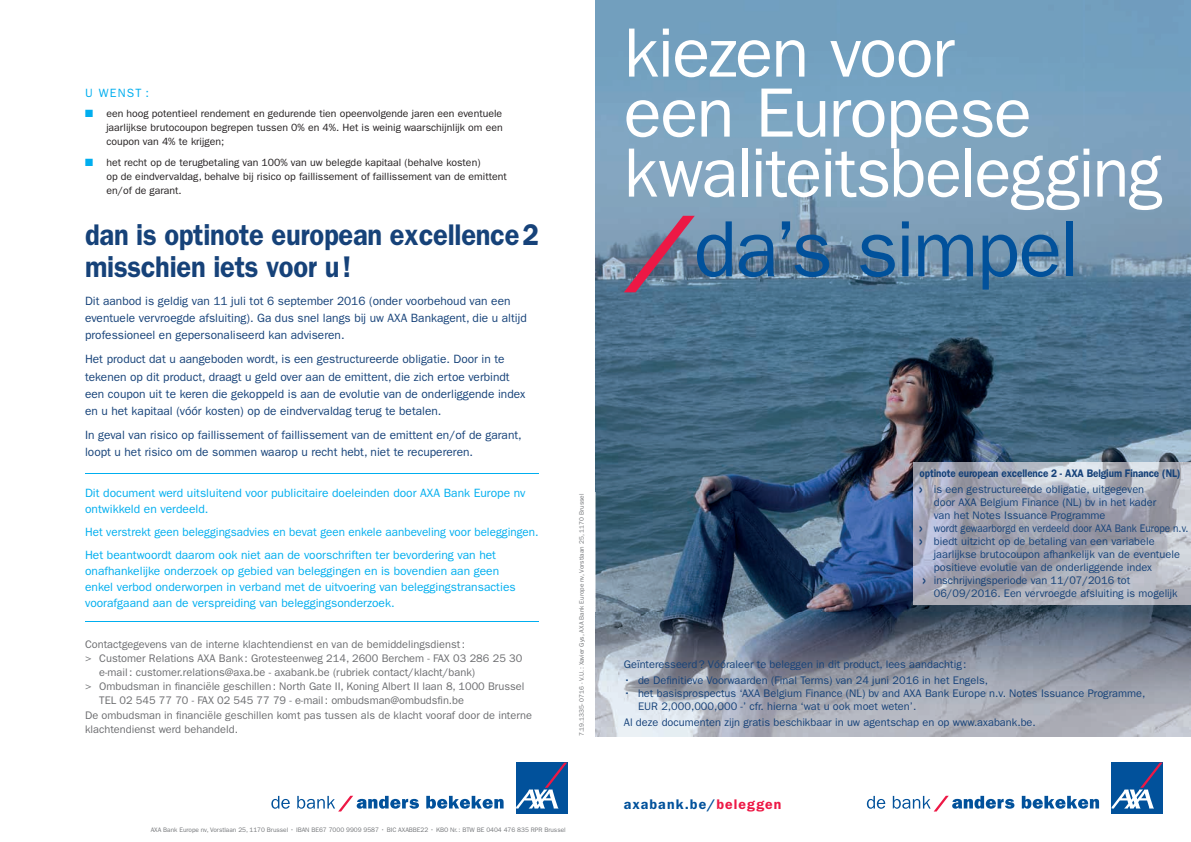
<style>
.page{position:relative;width:1191px;height:842px;background:#fff}
.page>*{position:absolute;margin:0;border:0;box-sizing:border-box;transform-origin:0 0}
.t1{font:80px "Franklin Gothic";letter-spacing:-.025em;color:#01519b}
.t2{font:70px/60px "Franklin Gothic";letter-spacing:-.02em;color:#fff}
.t3{font:600 30px/32px "Franklin Gothic";letter-spacing:-.01em;color:#164279;scale:.91 1}
.t4{font:600 14px "Franklin Gothic";letter-spacing:.08em;color:#01519b}
.t5{font:12px/17px "Franklin Gothic";color:#164279}
.t6{font:12px/16px "Franklin Gothic";color:#00aeef}
.t7{font:11px/13px "Franklin Gothic";color:#164279}
.t8{font:11px/14px "Franklin Gothic";color:#6c6d70}
.t9{font:600 11px/15.8px "Franklin Gothic";letter-spacing:-.01em;color:#164279;scale:.9 1}
.t10{font:11px "Franklin Gothic";color:#164279;scale:.91 1}
.t11{font:10.5px/14px "Franklin Gothic";color:#231f20;text-align:justify}
.t12{font:6.5px "Franklin Gothic";letter-spacing:-.005em;color:#76787b}
.s1{color:#00aeef}
.s2{font-size:14px}
.s3{font-weight:400}
.s4{font-weight:600;font-size:14px}
.s5{color:#ed1845}
</style>
<div class="page">
<img style="left:595px;top:0;width:490px;height:491px">
<img style="left:1085px;top:0;width:106px;height:463px">
<img style="left:595px;top:491px;width:350px;height:121px">
<img style="left:945px;top:604px;width:246px;height:8px">
<svg style="left:595px;top:736px;width:596px;height:1px"></svg>
<img style="left:595px;top:612px;width:596px;height:124px">
<hr style="left:85px;top:474px;width:454px;height:1px;background:#00aeef">
<hr style="left:85px;top:621px;width:454px;height:1px;background:#00aeef">
<svg style="left:624px;top:216px;width:71px;height:76px"></svg>
<div style="left:516px;top:763px;width:51px;height:51px;background:#01519b"></div>
<svg style="left:516px;top:763px;width:51px;height:45px"></svg>
<svg style="left:426px;top:796px;width:77px;height:13px"></svg>
<svg style="left:271px;top:796px;width:19px;height:13px"></svg>
<svg style="left:297px;top:796px;width:122px;height:15px"></svg>
<div style="left:1111px;top:763px;width:51px;height:51px;background:#01519b"></div>
<svg style="left:1111px;top:763px;width:51px;height:45px"></svg>
<svg style="left:1021px;top:796px;width:78px;height:13px"></svg>
<svg style="left:867px;top:796px;width:18px;height:13px"></svg>
<svg style="left:892px;top:796px;width:122px;height:15px"></svg>
<img style="left:914px;top:463px;width:277px;height:141px">
<p class="t6" style="left:85px;top:85px;width:65px">U WENST :</p>
<p class="t11" style="left:106px;top:106px;width:398px;text-indent:-21px"><span class="s1">■</span> een hoog potentieel rendement en gedurende tien opeenvolgende jaren een eventuele jaarlijkse brutocoupon begrepen tussen 0% en 4%. Het is weinig waarschijnlijk om een coupon van 4% te krijgen;</p>
<p class="t11" style="left:106px;top:155px;width:402px;text-align:left;text-indent:-21px"><span class="s1">■</span> het recht op de terugbetaling van 100% van uw belegde kapitaal (behalve kosten)<br>op de eindvervaldag, behalve bij risico op faillissement of faillissement van de emittent en/of de garant.</p>
<h3 class="t3" style="left:85px;top:219px;width:500px">dan is optinote european excellence 2 misschien iets voor u !</h3>
<p class="t5" style="left:85px;top:293px;width:443px">Dit aanbod is geldig van 11 juli tot 6 september 2016 (onder voorbehoud van een eventuele vervroegde afsluiting). Ga dus snel langs bij uw AXA Bankagent, die u altijd professioneel en gepersonaliseerd kan adviseren.</p>
<p class="t5" style="left:85px;top:351px;width:442px">Het product dat u aangeboden wordt, is een gestructureerde obligatie. Door in te tekenen op dit product, draagt u geld over aan de emittent, die zich ertoe verbindt een coupon uit te keren die gekoppeld is aan de evolutie van de onderliggende index en u het kapitaal (vóór kosten) op de eindvervaldag terug te betalen.</p>
<p class="t5" style="left:85px;top:426px;width:438px">In geval van risico op faillissement of faillissement van de emittent en/of de garant, loopt u het risico om de sommen waarop u recht hebt, niet te recupereren.</p>
<p class="t6" style="left:85px;top:485px;width:442px">Dit document werd uitsluitend voor publicitaire doeleinden door AXA Bank Europe nv ontwikkeld en verdeeld.</p>
<p class="t6" style="left:85px;top:520px;width:455px;line-height:23.1px">Het verstrekt geen beleggingsadvies en bevat geen enkele aanbeveling voor beleggingen.<br>Het beantwoordt daarom ook niet aan de voorschriften ter bevordering van het</p>
<p class="t6" style="left:85px;top:563px;width:432px">onafhankelijke onderzoek op gebied van beleggingen en is bovendien aan geen enkel verbod onderworpen in verband met de uitvoering van beleggingstransacties voorafgaand aan de verspreiding van beleggingsonderzoek.</p>
<p class="t8" style="left:85px;top:637px;width:381px">Contactgegevens van de interne klachtendienst en van de bemiddelingsdienst :</p>
<p class="t8" style="left:85px;top:651px;width:439px">&gt; Customer Relations AXA Bank : Grotesteenweg 214, 2600 Berchem - FAX 03 286 25 30</p>
<p class="t8" style="left:99px;top:665px;width:377px">e-mail : customer.relations@axa.be - axabank.be (rubriek contact/klacht/bank)</p>
<p class="t8" style="left:85px;top:679px;width:441px">&gt; Ombudsman in financiële geschillen : North Gate II, Koning Albert II laan 8, 1000 Brussel</p>
<p class="t8" style="left:99px;top:693px;width:366px">TEL 02 545 77 70 - FAX 02 545 77 79 - e-mail : ombudsman@ombudsfin.be</p>
<p class="t8" style="left:85px;top:708px;width:448px">De ombudsman in financiële geschillen komt pas tussen als de klacht vooraf door de interne klachtendienst werd behandeld.</p>
<p class="t12" style="left:578px;top:736px;width:244px;rotate:-90deg">7.19.1335- 0716 - V.U. : Xavier Gys, AXA Bank Europe nv, Vorstlaan 25, 1170 Brussel</p>
<p class="t12" style="left:151px;top:826px;width:416px">AXA Bank Europe nv, Vorstlaan 25, 1170 Brussel • IBAN BE67 7000 9909 9587 • BIC AXABBE22 • KBO Nr. : BTW BE 0404 476 835 RPR Brussel</p>
<h2 class="t2" style="left:624px;top:23px;width:540px">kiezen voor<br>een Europese kwaliteits belegging</h2>
<h1 class="t1" style="left:694px;top:203px;width:386px">da’s simpel</h1>
<p class="t9" style="left:919px;top:465px;width:292px">optinote european excellence 2 - AXA Belgium Finance (NL) <span class="s2">&gt;</span> <span class="s3">is een gestructureerde obligatie, uitgegeven</span></p>
<p class="t7" style="left:933px;top:495px;width:224px">door AXA Belgium Finance (NL) bv in het kader</p>
<p class="t7" style="left:933px;top:508px;width:173px">van het Notes Issuance Programme</p>
<p class="t10" style="left:919px;top:521px;width:297px"><span class="s4">&gt;</span> wordt gewaarborgd en verdeeld door AXA Bank Europe n.v.</p>
<p class="t7" style="left:919px;top:534px;width:237px"><span class="s4">&gt;</span> biedt uitzicht op de betaling van een variabele</p>
<p class="t7" style="left:933px;top:547px;width:248px">jaarlijkse brutocoupon afhankelijk van de eventuele</p>
<p class="t7" style="left:933px;top:560px;width:220px">positieve evolutie van de onderliggende index</p>
<p class="t7" style="left:923px;top:573px;width:209px"><span class="s4">&gt;</span> inschrijvingsperiode van 11/07/2016 tot</p>
<p class="t7" style="left:933px;top:586px;width:245px">06/09/2016. Een vervroegde afsluiting is mogelijk</p>
<p class="t7" style="left:624px;top:658px;width:344px">Geïnteresseerd ? Vóóraleer te beleggen in dit product, lees aandachtig :</p>
<p class="t7" style="left:624px;top:674px;width:366px">• de Definitieve Voorwaarden (Final Terms) van 24 juni 2016 in het Engels,</p>
<p class="t7" style="left:638px;top:687px;width:509px;text-indent:-14px">• het basisprospectus ‘AXA Belgium Finance (NL) bv and AXA Bank Europe n.v. Notes Issuance Programme,<br>EUR 2,000,000,000 -’ cfr. hierna ‘wat u ook moet weten’.</p>
<p class="t7" style="left:624px;top:716px;width:413px">Al deze documenten zijn gratis beschikbaar in uw agentschap en op www.axabank.be.</p>
<p class="t4" style="left:624px;top:796px;width:159px">axabank.be/<span class="s5">beleggen</span></p>
</div>
